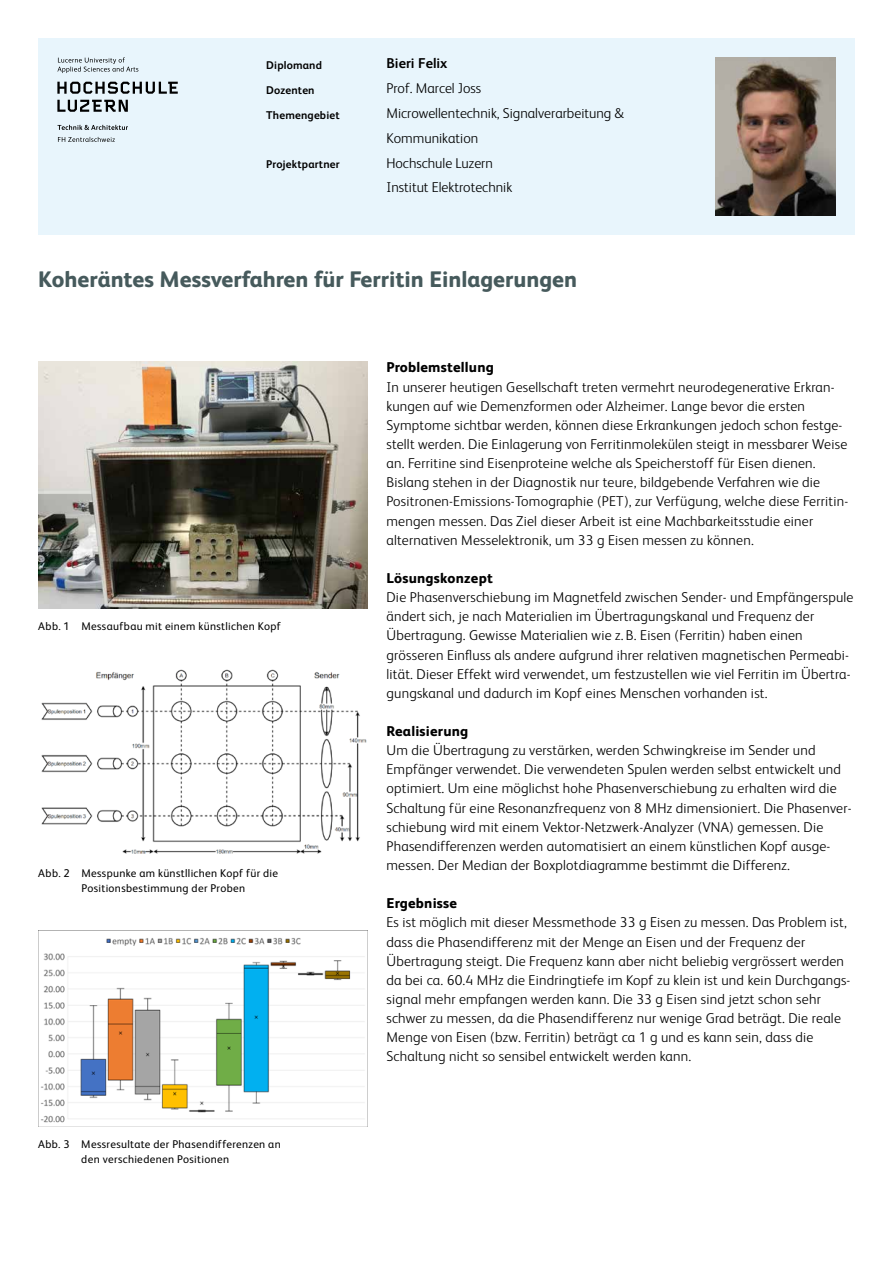
<style>
.page{position:relative;width:893px;height:1263px;background:#fff}
.page>*{position:absolute;margin:0;border:0;box-sizing:border-box;transform-origin:0 0}
.t1{font:800 22.5px "FS Albert";color:#465a5c}
.t2{font:300 14.25px/19.2px "FS Albert";letter-spacing:.015em;color:#000}
.t3{font:800 14.25px "FS Albert";letter-spacing:.015em;color:#000}
.t4{font:700 14.25px "FS Albert";color:#000}
.t5{font:11.25px/15px "FS Albert";letter-spacing:.03em;color:#000}
.t6{font:700 11.25px "FS Albert";letter-spacing:.015em;color:#000}
</style>
<div class="page">
<div style="left:38px;top:38px;width:817px;height:197px;background:#e8f5fc"></div>
<svg style="left:57px;top:100px;width:71px;height:12px"></svg>
<svg style="left:57px;top:82px;width:121px;height:12px"></svg>
<svg style="left:57px;top:57px;width:81px;height:16px"></svg>
<svg style="left:57px;top:125px;width:71px;height:5px"></svg>
<svg style="left:58px;top:137px;width:57px;height:5px"></svg>
<img style="left:38px;top:930px;width:329px;height:196px">
<img style="left:41px;top:669px;width:326px;height:185px">
<img style="left:38px;top:361px;width:329px;height:247px">
<img style="left:715px;top:57px;width:121px;height:158px">
<p class="t6" style="left:266px;top:58px;width:57px">Diplomand</p>
<p class="t6" style="left:266px;top:83px;width:50px">Dozenten</p>
<p class="t6" style="left:266px;top:107px;width:75px">Themengebiet</p>
<p class="t6" style="left:266px;top:157px;width:75px">Projektpartner</p>
<p class="t4" style="left:386px;top:54px;width:63px">Bieri Felix</p>
<p class="t2" style="left:386px;top:76px;width:239px;line-height:24.8px">Prof. Marcel Joss<br>Microwellentechnik, Signalverarbeitung &amp;<br>Kommunikation<br>Hochschule Luzern<br>Institut Elektrotechnik</p>
<h1 class="t1" style="left:38px;top:263px;width:540px">Koheräntes Messverfahren für Ferritin Einlagerungen</h1>
<p class="t5" style="left:38px;top:618px;width:244px">Abb. 1 Messaufbau mit einem künstlichen Kopf</p>
<p class="t5" style="left:81px;top:865px;width:198px;text-indent:-43px">Abb. 2 Messpunke am künstllichen Kopf für die<br>Positionsbestimmung der Proben</p>
<p class="t5" style="left:81px;top:1136px;width:201px;text-indent:-43px">Abb. 3 Messresultate der Phasendifferenzen an den verschiedenen Positionen</p>
<p class="t3" style="left:386px;top:357px;width:109px">Problemstellung</p>
<p class="t2" style="left:386px;top:376px;width:463px">In unserer heutigen Gesellschaft treten vermehrt neurodegenerative Erkran&shy;kungen auf wie Demenzformen oder Alzheimer. Lange bevor die ersten Symptome sichtbar werden, können diese Erkrankungen jedoch schon festge&shy;stellt werden. Die Einlagerung von Ferritinmolekülen steigt in messbarer Weise an. Ferritine sind Eisenproteine welche als Speicherstoff für Eisen dienen.<br>Bislang stehen in der Diagnostik nur teure, bildgebende Verfahren wie die Positronen-Emissions-Tomographie (PET), zur Verfügung, welche diese Ferritin&shy;mengen messen. Das Ziel dieser Arbeit ist eine Machbarkeitsstudie einer alternativen Messelektronik, um 33 g Eisen messen zu können.</p>
<p class="t3" style="left:386px;top:568px;width:108px">Lösungskonzept</p>
<p class="t2" style="left:386px;top:587px;width:469px">Die Phasenverschiebung im Magnetfeld zwischen Sender- und Empfängerspule ändert sich, je nach Materialien im Übertragungskanal und Frequenz der Übertragung. Gewisse Materialien wie z. B. Eisen (Ferritin) haben einen grösseren Einfluss als andere aufgrund ihrer relativen magnetischen Permeabi&shy;lität. Dieser Effekt wird verwendet, um festzustellen wie viel Ferritin im Übertra&shy;gungskanal und dadurch im Kopf eines Menschen vorhanden ist.</p>
<p class="t3" style="left:386px;top:721px;width:83px">Realisierung</p>
<p class="t2" style="left:386px;top:740px;width:467px">Um die Übertragung zu verstärken, werden Schwingkreise im Sender und Empfänger verwendet. Die verwendeten Spulen werden selbst entwickelt und optimiert. Um eine möglichst hohe Phasenverschiebung zu erhalten wird die Schaltung für eine Resonanzfrequenz von 8 MHz dimensioniert. Die Phasenver&shy;schiebung wird mit einem Vektor-Netzwerk-Analyzer (VNA) gemessen. Die Phasendifferenzen werden automatisiert an einem künstlichen Kopf ausge&shy;messen. Der Median der Boxplotdiagramme bestimmt die Differenz.</p>
<p class="t3" style="left:386px;top:893px;width:72px">Ergebnisse</p>
<p class="t2" style="left:386px;top:912px;width:465px">Es ist möglich mit dieser Messmethode 33 g Eisen zu messen. Das Problem ist, dass die Phasendifferenz mit der Menge an Eisen und der Frequenz der Übertragung steigt. Die Frequenz kann aber nicht beliebig vergrössert werden da bei ca. 60.4 MHz die Eindringtiefe im Kopf zu klein ist und kein Durchgangs&shy;signal mehr empfangen werden kann. Die 33 g Eisen sind jetzt schon sehr schwer zu messen, da die Phasendifferenz nur wenige Grad beträgt. Die reale Menge von Eisen (bzw. Ferritin) beträgt ca 1 g und es kann sein, dass die Schaltung nicht so sensibel entwickelt werden kann.</p>
</div>
